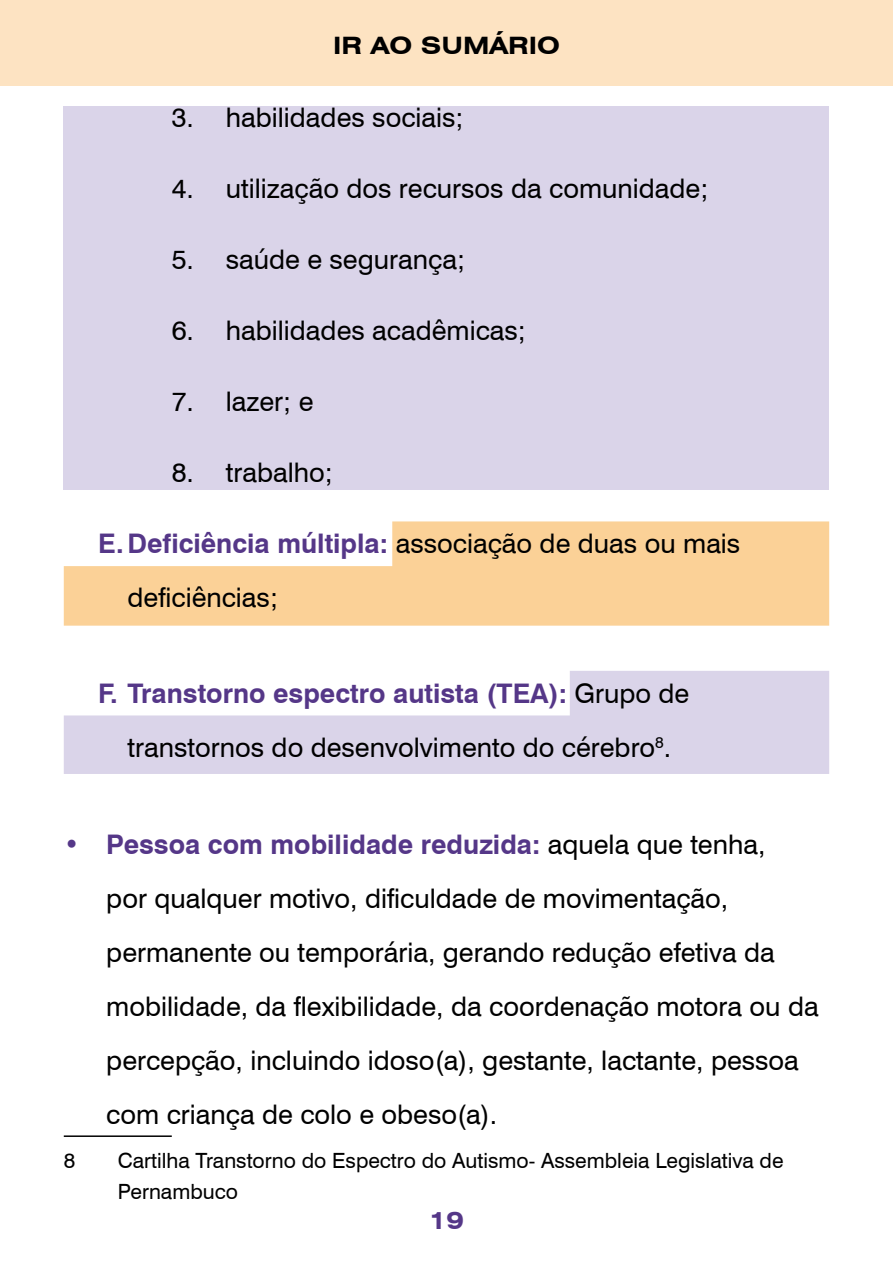
<style>
.page{position:relative;width:893px;height:1263px;background:#fff}
.page>*{position:absolute;margin:0;border:0;box-sizing:border-box;transform-origin:0 0}
.texto-01{font:27px/54px "Swiss 721 BT";color:#000}
.t1{font:700 expanded 24px "Swiss 721 BT";color:#000}
.t2{font:700 expanded 24px "Swiss 721 BT";color:#553788}
.nota_de_rodapé{font:21px/31.5px "Swiss 721 BT";color:#000}
.s1{font-weight:700;color:#553788}
</style>
<div class="page">
<div style="left:64px;top:106px;width:765px;height:384px;background:#dad4e9"></div>
<svg style="left:64px;top:521px;width:765px;height:105px;fill:#fbd197"></svg>
<svg style="left:64px;top:671px;width:765px;height:103px;fill:#dad4e9"></svg>
<div style="left:0;top:0;width:893px;height:85px;background:#fde3c2"></div>
<hr style="left:64px;top:1135px;width:108px;height:2px;background:#000">
<p class="t1" style="left:333px;top:31px;width:228px">IR AO SUMÁRIO</p>
<p class="texto-01" style="left:172px;top:90px;width:293px">3. habilidades sociais;</p>
<p class="texto-01" style="left:172px;top:161px;width:538px">4. utilização dos recursos da comunidade;</p>
<p class="texto-01" style="left:172px;top:232px;width:295px">5. saúde e segurança;</p>
<p class="texto-01" style="left:172px;top:303px;width:356px">6. habilidades acadêmicas;</p>
<p class="texto-01" style="left:172px;top:374px;width:143px">7. lazer; e</p>
<p class="texto-01" style="left:172px;top:445px;width:163px">8. trabalho;</p>
<p class="texto-01" style="left:128px;top:516px;width:614px;text-indent:-29px"><span class="s1">E.Deficiência múltipla:</span> associação de duas ou mais deficiências;</p>
<p class="texto-01" style="left:98px;top:667px;width:593px;text-align:center"><span class="s1">F. Transtorno espectro autista (TEA):</span> Grupo de transtornos do desenvolvimento do cérebro<sup>8</sup>.</p>
<p class="texto-01" style="left:106px;top:817px;width:714px;text-indent:-43px"><span class="s1">• Pessoa com mobilidade reduzida:</span> aquela que tenha,<br>por qualquer motivo, dificuldade de movimentação, permanente ou temporária, gerando redução efetiva da mobilidade, da flexibilidade, da coordenação motora ou da percepção, incluindo idoso(a), gestante, lactante, pessoa com criança de colo e obeso(a).</p>
<p class="nota_de_rodapé" style="left:64px;top:1144px;width:13px">8</p>
<p class="nota_de_rodapé" style="left:118px;top:1144px;width:667px">Cartilha Transtorno do Espectro do Autismo- Assembleia Legislativa de<br>Pernambuco</p>
<p class="t2" style="left:429px;top:1206px;width:36px">19</p>
</div>
